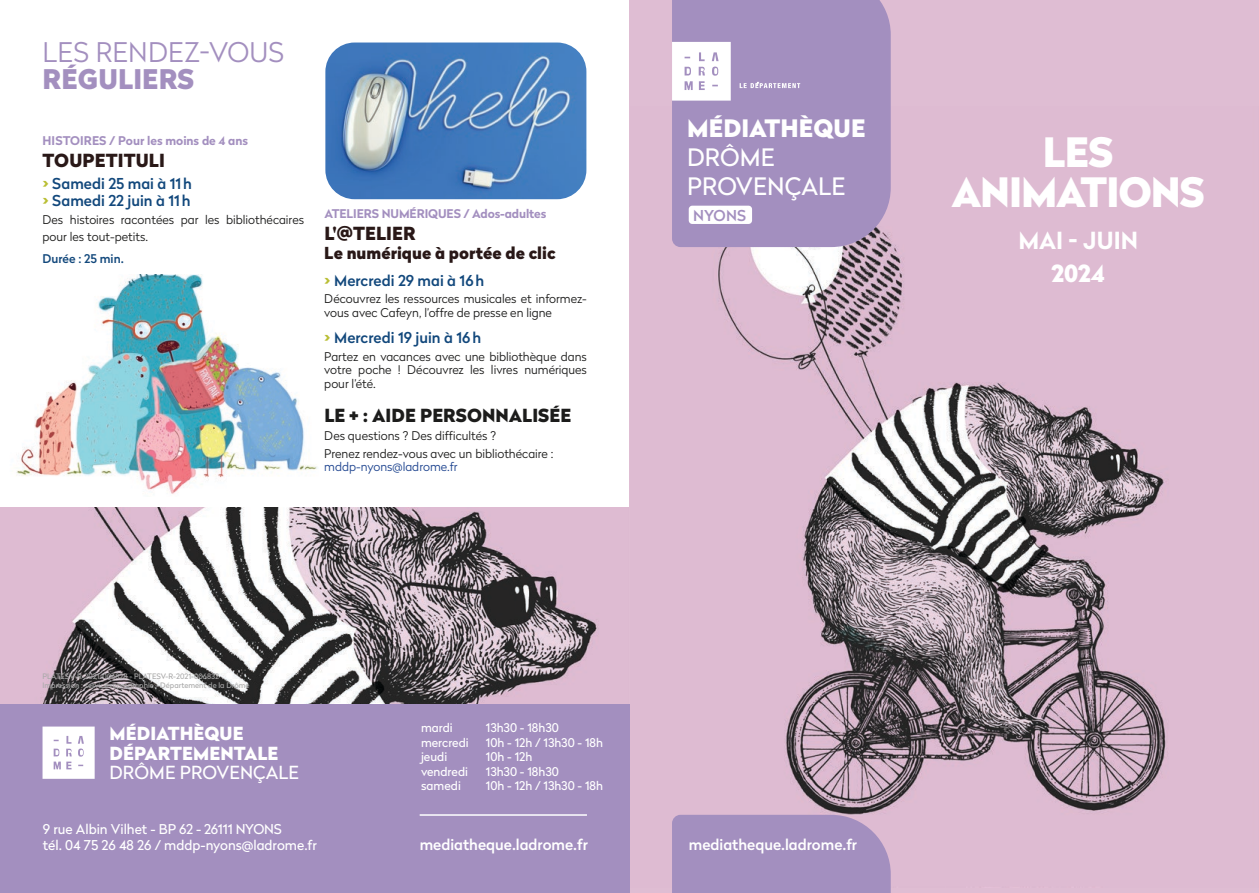
<style>
.page{position:relative;width:1259px;height:893px;background:#fff}
.page>*{position:absolute;margin:0;border:0;box-sizing:border-box;transform-origin:0 0}
.t1{font:900 40.35px "Radikal";letter-spacing:-.025em;color:#fff}
.t2{font:300 27px/27px "Radikal";letter-spacing:.005em;color:#a38fbf}
.t3{font:24px/28.8px "Radikal";letter-spacing:.005em;color:#fff}
.t4{font:900 24px "Radikal";letter-spacing:.005em;color:#fff}
.t5{font:700 23.55px "Radikal";letter-spacing:.005em;color:#fff}
.t6{font:900 23.55px "Radikal";color:#fff}
.t7{font:900 18px/19.5px "Radikal";letter-spacing:.005em;color:#fff}
.t8{font:900 18px "Radikal";letter-spacing:.005em;color:#1c1c1b}
.t9{font:900 18px "Radikal";letter-spacing:.005em;color:#291817}
.t10{font:18px "Radikal";letter-spacing:.005em;color:#fff}
.t11{font:900 16.5px "Radikal";color:#291817}
.t12{font:500 15px "Radikal";color:#12487c}
.t13{font:500 15px "Radikal";color:#fff}
.t14{font:500 15px "Radikal";color:#a38fbf}
.t15{font:13.5px "Radikal";color:#fff}
.t16{font:300 12px/13.5px "Radikal";color:#1c1c1b}
.t17{font:12px "Radikal";color:#fff}
.t18{font:700 12px "Radikal";letter-spacing:-.005em;color:#a38fbf}
.t19{font:500 12px "Radikal";color:#12487c}
.t20{font:7.5px "Radikal";color:#a9a9a9}
.s1{font-weight:900}
.s2{font-weight:700;color:#b9be33}
.s3{color:#1e448f}
</style>
<div class="page">
<img style="left:0;top:507px;width:629px;height:197px">
<div style="left:629px;top:0;width:630px;height:893px;background:#dfbdd3"></div>
<img style="left:680px;top:106px;width:487px;height:781px">
<div style="left:0;top:704px;width:629px;height:189px;background:#a38fbf"></div>
<svg style="left:43px;top:726px;width:52px;height:53px;background:#f5f4f8"></svg>
<hr style="left:420px;top:814px;width:167px;height:2px;background:#fff">
<div style="left:672px;top:0;width:218px;height:247px;background:#a38fbf"></div>
<div style="left:672px;top:815px;width:218px;height:78px;background:#a38fbf"></div>
<div style="left:689px;top:206px;width:63px;height:18px;background:#fff;border-radius:4px"></div>
<svg style="left:672px;top:42px;width:59px;height:59px;background:#f6f4f9"></svg>
<svg style="left:739px;top:82px;width:61px;height:6px"></svg>
<img style="left:325px;top:43px;width:261px;height:156px">
<img style="left:16px;top:274px;width:302px;height:220px">
<p class="t2" style="left:43px;top:38px;width:243px">LES RENDEZ-VOUS<br><span class="s1">RÉGULIERS</span></p>
<p class="t18" style="left:43px;top:132px;width:207px">HISTOIRES / Pour les moins de 4 ans</p>
<p class="t9" style="left:43px;top:147px;width:124px">TOUPETITULI</p>
<p class="t12" style="left:43px;top:172px;width:151px"><span class="s2">&gt;</span> Samedi 25 mai à 11h</p>
<p class="t12" style="left:43px;top:190px;width:150px"><span class="s2">&gt;</span> Samedi 22 juin à 11h</p>
<p class="t16" style="left:43px;top:211px;width:263px;line-height:16.5px">Des histoires racontées par les bibliothécaires pour les tout-petits.</p>
<p class="t19" style="left:43px;top:250px;width:83px">Durée : 25 min.</p>
<p class="t4" style="left:687px;top:111px;width:180px">MÉDIATHÈQUE</p>
<p class="t3" style="left:687px;top:142px;width:160px">DRÔME<br>PROVENÇALE</p>
<p class="t18" style="left:324px;top:205px;width:223px">ATELIERS NUMÉRIQUES / Ados-adultes</p>
<p class="t14" style="left:693px;top:204px;width:54px">NYONS</p>
<p class="t9" style="left:324px;top:220px;width:93px">L'@TELIER</p>
<p class="t11" style="left:324px;top:241px;width:233px">Le numérique à portée de clic</p>
<p class="t12" style="left:324px;top:270px;width:161px"><span class="s2">&gt;</span> Mercredi 29 mai à 16h</p>
<p class="t16" style="left:324px;top:292px;width:264px">Découvrez les ressources musicales et informez&shy;vous avec Cafeyn, l’offre de presse en ligne</p>
<p class="t12" style="left:324px;top:327px;width:158px"><span class="s2">&gt;</span> Mercredi 19 juin à 16h</p>
<p class="t16" style="left:324px;top:349px;width:264px;text-align:justify">Partez en vacances avec une bibliothèque dans votre poche ! Découvrez les livres numériques pour l’été.</p>
<p class="t8" style="left:324px;top:403px;width:248px">LE + : AIDE PERSONNALISÉE</p>
<p class="t16" style="left:324px;top:428px;width:173px">Des questions ? Des difficultés ?</p>
<p class="t16" style="left:324px;top:446px;width:231px">Prenez rendez-vous avec un bibliothécaire : <span class="s3">mddp-nyons@ladrome.fr</span></p>
<p class="t20" style="left:42px;top:671px;width:178px">PLATESV-R-2021-006828 - PLATESV-R-2021-006832</p>
<p class="t20" style="left:42px;top:680px;width:208px">Impression : service reprographie - Département de la Drôme</p>
<p class="t7" style="left:110px;top:723px;width:170px">MÉDIATHÈQUE<br>DÉPARTEMENTALE</p>
<p class="t10" style="left:110px;top:760px;width:191px">DRÔME PROVENÇALE</p>
<p class="t17" style="left:421px;top:720px;width:33px">mardi</p>
<p class="t17" style="left:421px;top:734px;width:49px">mercredi</p>
<p class="t17" style="left:421px;top:748px;width:28px">jeudi</p>
<p class="t17" style="left:421px;top:763px;width:48px">vendredi</p>
<p class="t17" style="left:421px;top:777px;width:41px">samedi</p>
<p class="t17" style="left:486px;top:720px;width:74px">13h30 - 18h30</p>
<p class="t17" style="left:486px;top:734px;width:119px">10h - 12h / 13h30 - 18h</p>
<p class="t17" style="left:486px;top:748px;width:48px">10h - 12h</p>
<p class="t17" style="left:486px;top:763px;width:74px">13h30 - 18h30</p>
<p class="t17" style="left:486px;top:777px;width:119px">10h - 12h / 13h30 - 18h</p>
<p class="t15" style="left:43px;top:819px;width:240px">9 rue Albin Vilhet - BP 62 - 26111 NYONS</p>
<p class="t15" style="left:43px;top:835px;width:275px">tél. 04 75 26 48 26 / mddp-nyons@ladrome.fr</p>
<p class="t13" style="left:420px;top:834px;width:170px">mediatheque.ladrome.fr</p>
<p class="t13" style="left:689px;top:834px;width:170px">mediatheque.ladrome.fr</p>
<p class="t1" style="left:1042px;top:122px;width:72px">LES</p>
<p class="t1" style="left:951px;top:163px;width:255px">ANIMATIONS</p>
<p class="t5" style="left:1018px;top:224px;width:121px">MAI - JUIN</p>
<p class="t6" style="left:1051px;top:256px;width:55px">2024</p>
</div>
